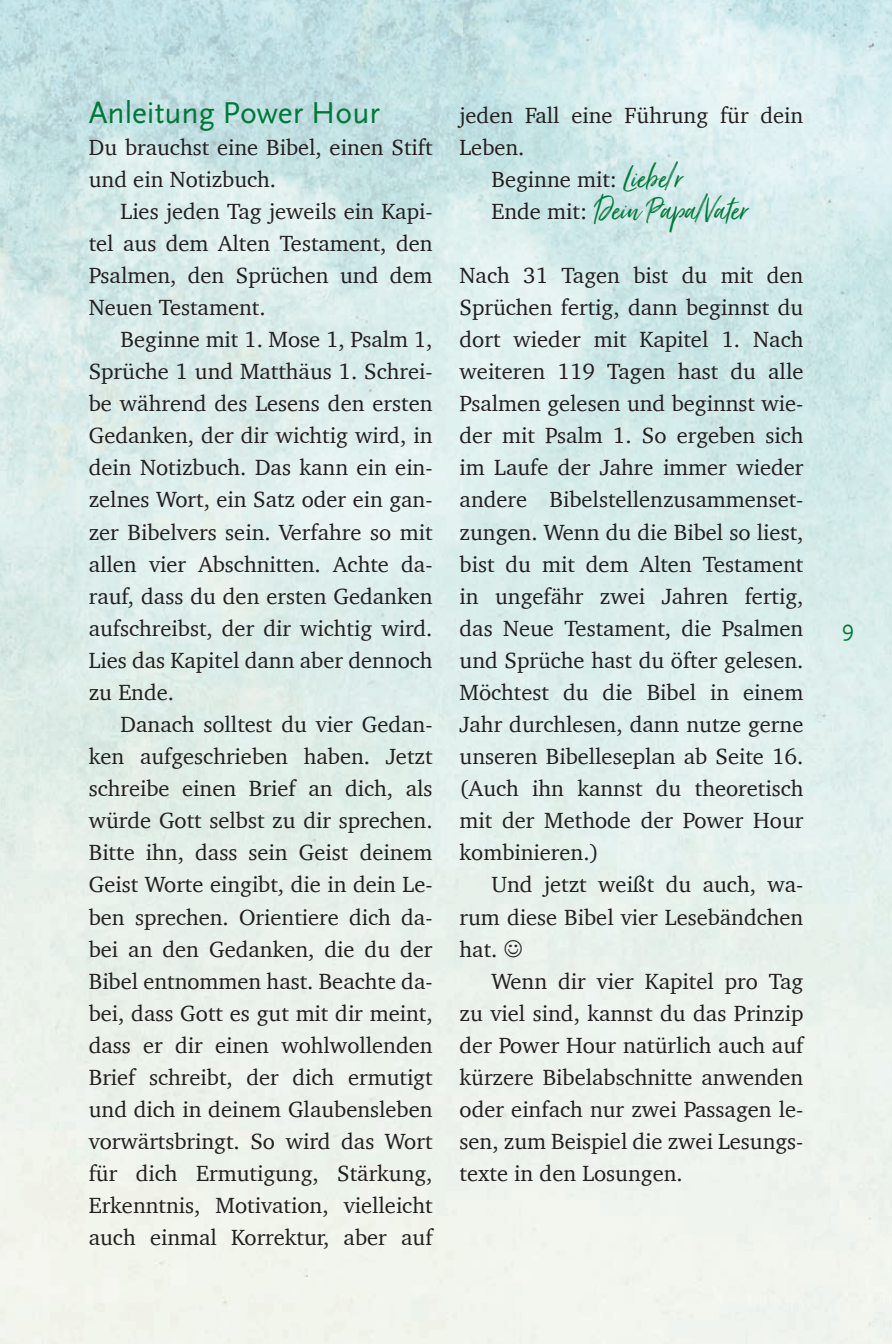
<style>
.page{position:relative;width:892px;height:1344px;background:#fff}
.page>*{position:absolute;margin:0;border:0;box-sizing:border-box;transform-origin:0 0}
.t1{font:38.25px "Just Lovely Slanted";color:#00783a}
.t2{font:31.5px "Scala Sans";color:#00783a}
.t3{font:23.62px "Scala Sans";color:#00783a}
.t4{font:22.5px/31.9px "Charter";color:#231f20;text-align:justify}
.s1{font-family:"Just Lovely Slanted";font-size:38.25px;color:#00783a}
.s2{font-family:"Charter";font-size:22.5px;color:#231f20}
</style>
<div class="page">
<svg style="left:504px;top:939px;width:17px;height:17px"></svg>
<h2 class="t2" style="left:89px;top:95px;width:293px">Anleitung Power Hour</h2>
<p class="t4" style="left:89px;top:131px;width:345px">Du brauchst eine Bibel, einen Stift und ein Notizbuch.</p>
<p class="t4" style="left:89px;top:195px;width:345px;text-indent:32px">Lies jeden Tag jeweils ein Kapi&shy;tel aus dem Alten Testament, den Psalmen, den Sprüchen und dem Neuen Testament.</p>
<p class="t4" style="left:89px;top:323px;width:345px;text-indent:32px">Beginne mit 1. Mose 1, Psalm 1, Sprüche 1 und Matthäus 1. Schrei&shy;be während des Lesens den ersten Gedanken, der dir wichtig wird, in dein Notizbuch. Das kann ein ein&shy;zelnes Wort, ein Satz oder ein gan&shy;zer Bibelvers sein. Verfahre so mit allen vier Abschnitten. Achte da&shy;rauf, dass du den ersten Gedanken aufschreibst, der dir wichtig wird.<br>Lies das Kapitel dann aber dennoch zu Ende.</p>
<p class="t4" style="left:89px;top:708px;width:345px;text-indent:32px">Danach solltest du vier Gedan&shy;ken aufgeschrieben haben. Jetzt schreibe einen Brief an dich, als würde Gott selbst zu dir sprechen.<br>Bitte ihn, dass sein Geist deinem Geist Worte eingibt, die in dein Le&shy;ben sprechen. Orientiere dich da&shy;bei an den Gedanken, die du der Bibel entnommen hast. Beachte da&shy;bei, dass Gott es gut mit dir meint, dass er dir einen wohlwollenden Brief schreibt, der dich ermutigt und dich in deinem Glaubensleben vorwärtsbringt. So wird das Wort für dich Ermutigung, Stärkung, Erkenntnis, Motivation, vielleicht auch einmal Korrektur, aber auf</p>
<p class="t4" style="left:459px;top:98px;width:345px">jeden Fall eine Führung für dein</p>
<p class="t4" style="left:459px;top:131px;width:66px">Leben.</p>
<p class="t4" style="left:491px;top:163px;width:192px">Beginne mit: <span class="s1">Liebe/r</span></p>
<h1 class="t1" style="left:491px;top:186px;width:257px"><span class="s2">Ende mit:</span> Dein Papa/Vater</h1>
<p class="t4" style="left:459px;top:259px;width:345px">Nach 31 Tagen bist du mit den Sprüchen fertig, dann beginnst du dort wieder mit Kapitel 1. Nach weiteren 119 Tagen hast du alle Psalmen gelesen und beginnst wie&shy;der mit Psalm 1. So ergeben sich im Laufe der Jahre immer wieder andere Bibelstellenzusammenset&shy;zungen. Wenn du die Bibel so liest, bist du mit dem Alten Testament in ungefähr zwei Jahren fertig, das Neue Testament, die Psalmen und Sprüche hast du öfter gelesen.<br>Möchtest du die Bibel in einem Jahr durchlesen, dann nutze gerne unseren Bibelleseplan ab Seite 16. (Auch ihn kannst du theoretisch mit der Methode der Power Hour kombinieren.)</p>
<p class="t4" style="left:459px;top:868px;width:345px;text-indent:32px">Und jetzt weißt du auch, wa&shy;rum diese Bibel vier Lesebändchen hat.</p>
<p class="t4" style="left:459px;top:964px;width:345px;text-indent:32px">Wenn dir vier Kapitel pro Tag zu viel sind, kannst du das Prinzip der Power Hour natürlich auch auf kürzere Bibelabschnitte anwenden oder einfach nur zwei Passagen le&shy;sen, zum Beispiel die zwei Lesungs&shy;texte in den Losungen.</p>
<p class="t3" style="left:841px;top:615px;width:14px">9</p>
</div>
